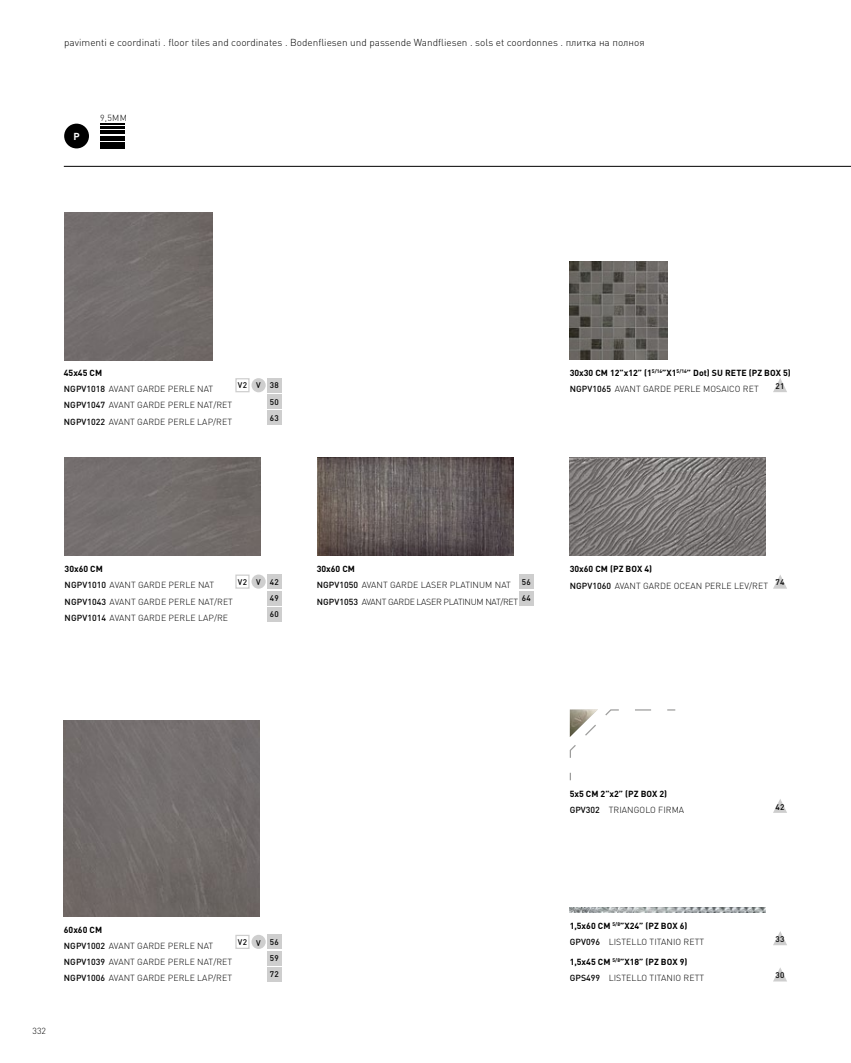
<style>
.page{position:relative;width:851px;height:1063px;background:#fff}
.page>*{position:absolute;margin:0;border:0;box-sizing:border-box;transform-origin:0 0}
.t1{font:300 10px "DIN Pro";color:#000}
.t2{font:700 10px "DIN Pro";color:#fff}
.t3{font:300 8.75px/16.2px "DIN Pro";letter-spacing:.01em;color:#000}
.t4{font:700 8.75px/16.2px "DIN Pro";color:#000}
.t5{font:300 8.75px/16.2px "DIN Pro";letter-spacing:-.03em;color:#000}
.t6{font:500 8.12px/16.2px "DIN Pro";letter-spacing:.04em;color:#000;text-align:justify}
.s1{font-weight:700}
.s2{font-weight:500}
.s3{font-weight:300}
</style>
<div class="page">
<svg style="left:773px;top:378px;width:14px;height:14px"></svg>
<svg style="left:773px;top:931px;width:14px;height:14px"></svg>
<svg style="left:773px;top:967px;width:14px;height:14px"></svg>
<svg style="left:773px;top:575px;width:14px;height:14px"></svg>
<svg style="left:773px;top:799px;width:14px;height:14px"></svg>
<img style="left:569px;top:908px;width:196px;height:5px">
<div style="left:267px;top:378px;width:14px;height:14px;background:#cecece"></div>
<div style="left:267px;top:395px;width:14px;height:14px;background:#cecece"></div>
<div style="left:267px;top:411px;width:14px;height:14px;background:#cecece"></div>
<div style="left:251px;top:378px;width:15px;height:14px;background:#cecece;border-radius:50%"></div>
<div style="left:235px;top:378px;width:14px;height:14px;border:1px solid #cecece"></div>
<div style="left:267px;top:935px;width:14px;height:14px;background:#cecece"></div>
<div style="left:267px;top:951px;width:14px;height:14px;background:#cecece"></div>
<div style="left:267px;top:967px;width:14px;height:14px;background:#cecece"></div>
<div style="left:251px;top:935px;width:15px;height:14px;background:#cecece;border-radius:50%"></div>
<div style="left:235px;top:935px;width:14px;height:14px;border:1px solid #cecece"></div>
<div style="left:267px;top:575px;width:14px;height:14px;background:#cecece"></div>
<div style="left:267px;top:591px;width:14px;height:14px;background:#cecece"></div>
<div style="left:267px;top:607px;width:14px;height:14px;background:#cecece"></div>
<div style="left:251px;top:575px;width:15px;height:14px;background:#cecece;border-radius:50%"></div>
<div style="left:235px;top:575px;width:14px;height:14px;border:1px solid #cecece"></div>
<div style="left:519px;top:575px;width:14px;height:14px;background:#cecece"></div>
<div style="left:519px;top:591px;width:14px;height:14px;background:#cecece"></div>
<svg style="left:569px;top:709px;width:107px;height:72px"></svg>
<img style="left:64px;top:720px;width:196px;height:196px">
<div style="left:65px;top:213px;width:147px;height:147px;background:#726d6c"></div>
<img style="left:65px;top:458px;width:195px;height:97px">
<img style="left:569px;top:458px;width:196px;height:98px">
<img style="left:317px;top:458px;width:196px;height:97px">
<img style="left:569px;top:262px;width:98px;height:98px">
<div style="left:100px;top:142px;width:25px;height:6px;background:#000"></div>
<div style="left:100px;top:136px;width:25px;height:5px;background:#000"></div>
<hr style="left:100px;top:130px;width:25px;height:4px;background:#000">
<hr style="left:100px;top:126px;width:25px;height:3px;background:#000">
<svg style="left:100px;top:124px;width:25px;height:1px"></svg>
<hr style="left:64px;top:166px;width:786px;height:1px;background:#000">
<div style="left:64px;top:124px;width:25px;height:24px;background:#000;border-radius:50%"></div>
<p class="t1" style="left:64px;top:36px;width:582px">pavimenti e coordinati . floor tiles and coordinates . Bodenfliesen und passende Wandfliesen . sols et coordonnes . плитка на полноя</p>
<p class="t2" style="left:73px;top:129px;width:8px">P</p>
<p class="t3" style="left:100px;top:109px;width:28px">9,5MM</p>
<p class="t3" style="left:64px;top:364px;width:170px"><span class="s1">45x45 CM<br></span><span class="s2">NGPV1018</span> AVANT GARDE PERLE NAT<br><span class="s2">NGPV1047</span> AVANT GARDE PERLE NAT/RET<br><span class="s2">NGPV1022</span> AVANT GARDE PERLE LAP/RET</p>
<p class="t6" style="left:238px;top:377px;width:25px">V2 V</p>
<p class="t6" style="left:270px;top:377px;width:10px">38<br>50<br>63</p>
<p class="t4" style="left:569px;top:364px;width:223px">30x30 CM 12”x12” (1<sup>5/16</sup>”X1<sup>5/16</sup>” Dot) SU RETE (PZ BOX 5)<br><span class="s2">NGPV1065</span> <span class="s3">AVANT GARDE PERLE MOSAICO RET</span></p>
<p class="t6" style="left:775px;top:377px;width:10px">21</p>
<p class="t3" style="left:65px;top:560px;width:170px"><span class="s1">30x60 CM<br></span><span class="s2">NGPV1010</span> AVANT GARDE PERLE NAT<br><span class="s2">NGPV1043</span> AVANT GARDE PERLE NAT/RET<br><span class="s2">NGPV1014</span> AVANT GARDE PERLE LAP/RE</p>
<p class="t5" style="left:317px;top:560px;width:203px"><span class="s1">30x60 CM<br></span><span class="s2">NGPV1050</span> AVANT GARDE LASER PLATINUM NAT<br><span class="s2">NGPV1053</span> AVANT GARDE LASER PLATINUM NAT/RET</p>
<p class="t6" style="left:238px;top:573px;width:25px">V2 V</p>
<p class="t6" style="left:522px;top:573px;width:10px">56<br>64</p>
<p class="t6" style="left:270px;top:573px;width:10px">42<br>49<br>60</p>
<p class="t3" style="left:569px;top:561px;width:200px"><span class="s1">30x60 CM (PZ BOX 4)<br></span><span class="s2">NGPV1060</span> AVANT GARDE OCEAN PERLE LEV/RET</p>
<p class="t6" style="left:775px;top:574px;width:10px">74</p>
<p class="t3" style="left:33px;top:1023px;width:15px">332</p>
<p class="t3" style="left:64px;top:921px;width:170px"><span class="s1">60x60 CM<br></span><span class="s2">NGPV1002</span> AVANT GARDE PERLE NAT<br><span class="s2">NGPV1039</span> AVANT GARDE PERLE NAT/RET<br><span class="s2">NGPV1006</span> AVANT GARDE PERLE LAP/RET</p>
<p class="t6" style="left:238px;top:933px;width:25px">V2 V</p>
<p class="t6" style="left:270px;top:933px;width:10px">56<br>59<br>72</p>
<p class="t4" style="left:569px;top:785px;width:116px">5x5 CM 2”x2” (PZ BOX 2)<br><span class="s2">GPV302</span> <span class="s3">TRIANGOLO FIRMA</span></p>
<p class="t4" style="left:569px;top:917px;width:136px">1,5x60 CM <sup>5/8</sup>”X24” (PZ BOX 6)<br><span class="s2">GPV096</span> <span class="s3">LISTELLO TITANIO RETT</span></p>
<p class="t4" style="left:569px;top:953px;width:136px">1,5x45 CM <sup>5/8</sup>”X18” (PZ BOX 9)<br><span class="s2">GPS499</span> <span class="s3">LISTELLO TITANIO RETT</span></p>
<p class="t6" style="left:775px;top:798px;width:10px">42</p>
<p class="t6" style="left:775px;top:931px;width:10px">33</p>
<p class="t6" style="left:775px;top:967px;width:10px">30</p>
</div>
